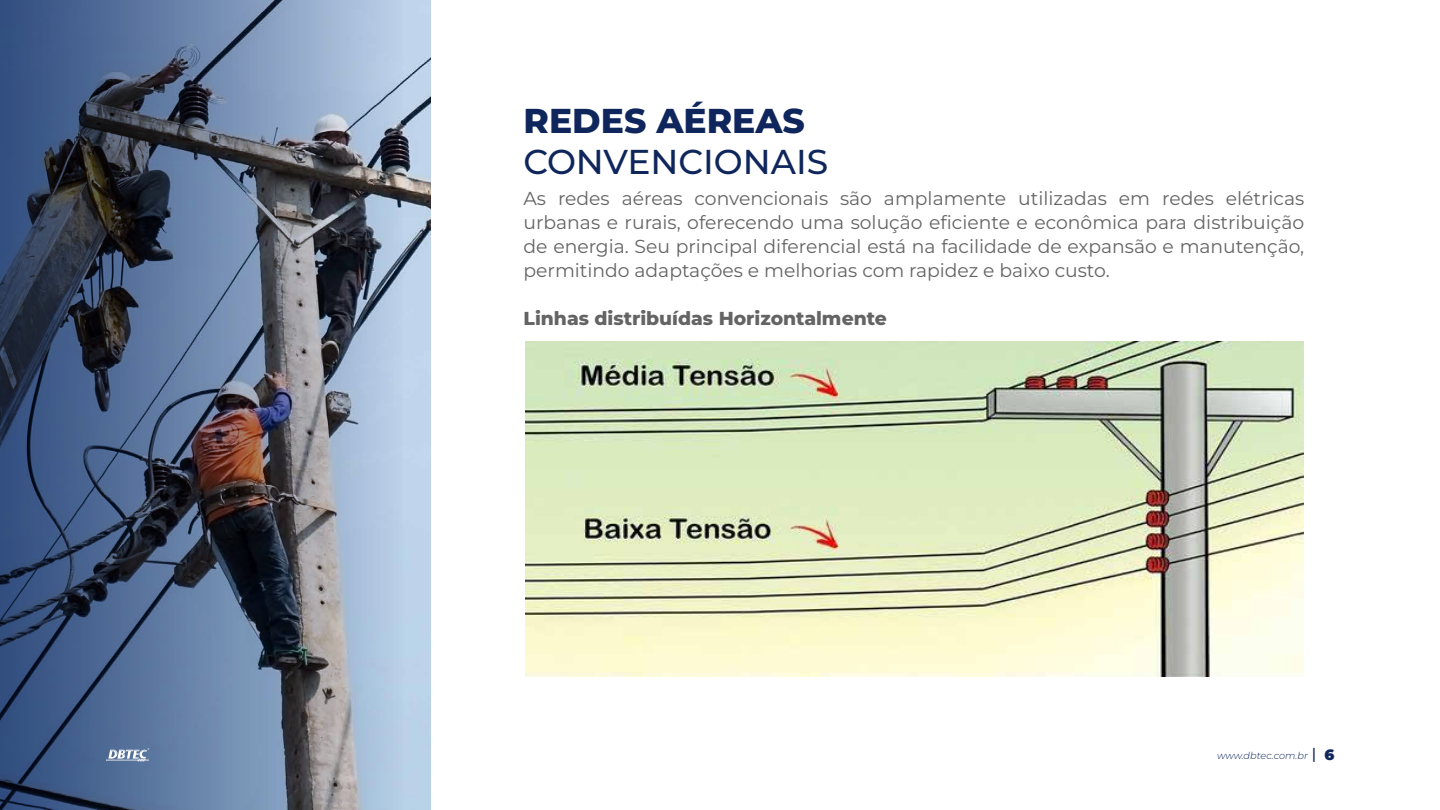
<style>
.page{position:relative;width:1440px;height:810px;background:#fff}
.page>*{position:absolute;margin:0;border:0;box-sizing:border-box;transform-origin:0 0}
.t1{font:500 34.5px "Montserrat";color:#0f265c}
.t2{font:800 34.5px "Montserrat";color:#0f265c}
.t3{font:18.75px/24px "Montserrat";color:#646464;text-align:justify}
.t4{font:800 18.75px "Montserrat";color:#646464}
.t5{font:italic 300 9.75px "Montserrat";color:#10265c}
.s1{font-weight:500;font-style:normal;font-size:15px}
.s2{font-weight:900;font-style:normal;font-size:15px}
</style>
<div class="page">
<img style="left:403px;top:0;width:27px;height:810px">
<svg style="left:0;top:0;width:403px;height:810px;background:#5c6c87"></svg>
<svg style="left:106px;top:748px;width:43px;height:14px"></svg>
<img style="left:525px;top:341px;width:779px;height:335px">
<h1 class="t2" style="left:524px;top:95px;width:283px">REDES AÉREAS</h1>
<h1 class="t1" style="left:524px;top:139px;width:306px">CONVENCIONAIS</h1>
<p class="t3" style="left:524px;top:187px;width:782px">As redes aéreas convencionais são amplamente utilizadas em redes elétricas urbanas e rurais, oferecendo uma solução eficiente e econômica para distribuição de energia. Seu principal diferencial está na facilidade de expansão e manutenção, permitindo adaptações e melhorias com rapidez e baixo custo.</p>
<p class="t4" style="left:524px;top:304px;width:365px">Linhas distribuídas Horizontalmente</p>
<p class="t5" style="left:1217px;top:749px;width:119px">www.dbtec.com.br <span class="s1">|</span> <span class="s2">6</span></p>
</div>
